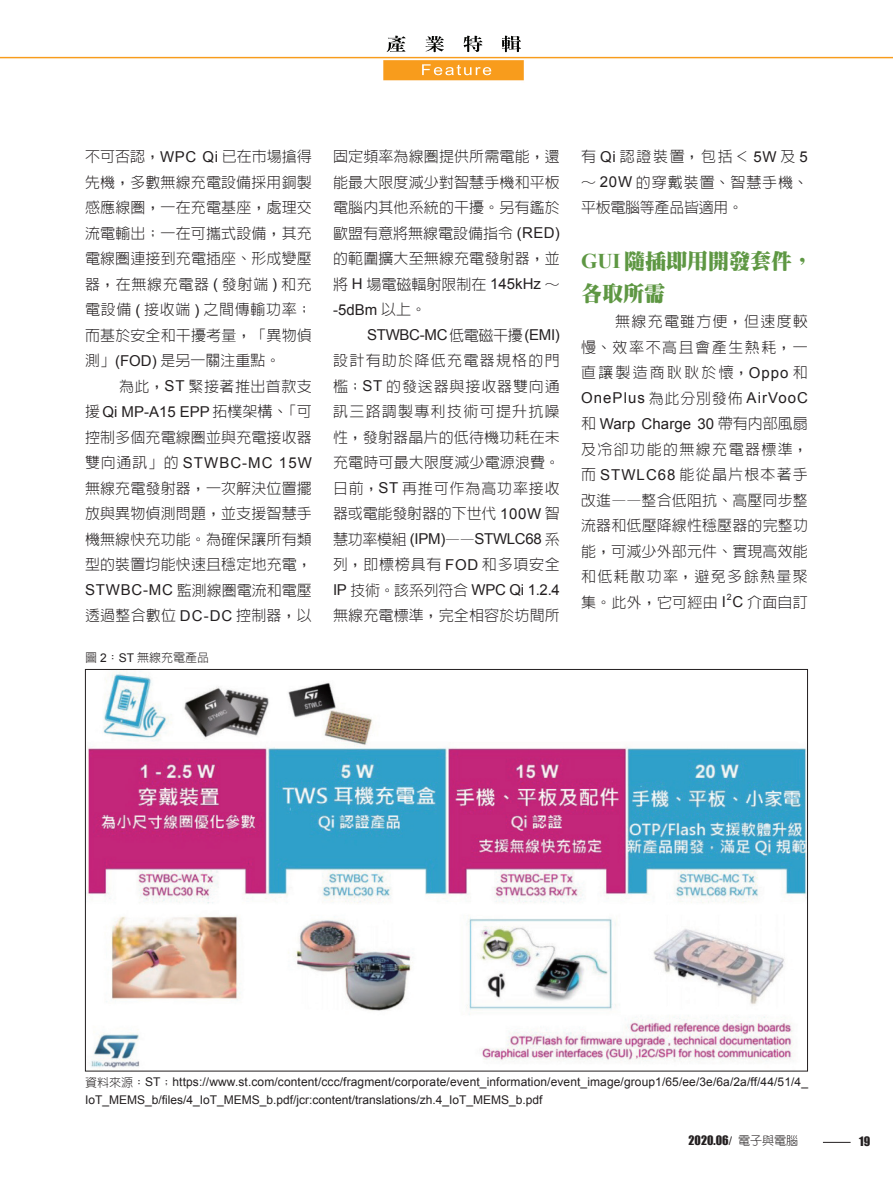
<style>
.page{position:relative;width:893px;height:1191px;background:#fff}
.page>*{position:absolute;margin:0;border:0;box-sizing:border-box;transform-origin:0 0}
._1級標題{font:900 21px/31.5px "Inn Ming";color:#5e9743}
.說明文字{font:300 15px/25.5px "Lin Gothic";letter-spacing:.01em;color:#231f20;text-align:justify}
.圖說{font:12px/18px "Arial";letter-spacing:.01em;color:#231f20}
.重點提示{font:12px "Impact";color:#231f20}
.圖說-2{font:300 12px "Lin Gothic";color:#231f20}
.說明文字-2{font:8.7px "Arial";color:#231f20}
.s1{font-family:"Arial";font-weight:400}
.s2{font-family:"Times New Roman";font-weight:700}
.s3{font-family:"Lin Gothic";font-weight:300}
.s4{font-family:"Arial"}
.s5{font-family:"New Gothic";font-weight:300}
</style>
<div class="page">
<img style="left:19px;top:35px;width:874px;height:46px">
<img style="left:422px;top:64px;width:69px;height:11px">
<img style="left:388px;top:36px;width:122px;height:16px">
<svg style="left:823px;top:1142px;width:28px;height:1px"></svg>
<img style="left:0;top:56px;width:19px;height:3px">
<img style="left:87px;top:671px;width:719px;height:397px">
<p class="說明文字" style="left:85px;top:144px;width:228px">不可否認，<span class="s1">WPC Qi</span> 已在市場搶得先機，多數無線充電設備採用銅製感應線圈，一在充電基座，處理交流電輸出；一在可攜式設備，其充電線圈連接到充電插座、形成變壓器，在無線充電器 <span class="s1">(</span> 發射端 <span class="s1">)</span> 和充電設備 <span class="s1">(</span> 接收端 <span class="s1">)</span> 之間傳輸功率；而基於安全和干擾考量，「異物偵測」<span class="s1">(FOD)</span> 是另一關注重點。</p>
<p class="說明文字" style="left:85px;top:373px;width:228px;text-indent:34px">為此，<span class="s1">ST</span> 緊接著推出首款支援 <span class="s1">Qi MP-A15 EPP</span> 拓樸架構、「可控制多個充電線圈並與充電接收器雙向通訊」的 <span class="s1">STWBC-MC 15W</span>無線充電發射器，一次解決位置擺放與異物偵測問題，並支援智慧手機無線快充功能。為確保讓所有類型的裝置均能快速且穩定地充電，<span class="s1">STWBC-MC</span> 監測線圈電流和電壓透過整合數位 <span class="s1">DC-DC</span> 控制器，以</p>
<p class="圖說-2" style="left:85px;top:651px;width:126px">圖 <span class="s1">2</span>：<span class="s1">ST</span> 無線充電產品</p>
<p class="說明文字" style="left:333px;top:144px;width:228px">固定頻率為線圈提供所需電能，還能最大限度減少對智慧手機和平板電腦內其他系統的干擾。另有鑑於歐盟有意將無線電設備指令 <span class="s1">(RED)</span>的範圍擴大至無線充電發射器，並將 <span class="s1">H</span> 場電磁輻射限制在 <span class="s1">145kHz</span> ～<span class="s1">-5dBm</span> 以上。</p>
<p class="說明文字" style="left:333px;top:322px;width:228px;text-indent:34px"><span class="s1">STWBC-MC</span>低電磁干擾<span class="s1">(EMI)</span>設計有助於降低充電器規格的門檻；<span class="s1">ST</span> 的發送器與接收器雙向通訊三路調製專利技術可提升抗噪性，發射器晶片的低待機功耗在未充電時可最大限度減少電源浪費。日前，<span class="s1">ST</span> 再推可作為高功率接收器或電能發射器的下世代 <span class="s1">100W</span> 智慧功率模組 <span class="s1">(IPM)</span>——<span class="s1">STWLC68</span> 系列，即標榜具有 <span class="s1">FOD</span> 和多項安全<span class="s1">IP</span> 技術。該系列符合 <span class="s1">WPC Qi 1.2.4</span>無線充電標準，完全相容於坊間所</p>
<p class="說明文字" style="left:581px;top:144px;width:228px">有 <span class="s1">Qi</span> 認證裝置，包括＜ <span class="s1">5W</span> 及 <span class="s1">5</span>～ <span class="s1">20W</span> 的穿戴裝置、智慧手機、平板電腦等產品皆適用。</p>
<p class="_1級標題" style="left:581px;top:245px;width:234px"><span class="s2">GUI</span> 隨插即用開發套件，各取所需</p>
<p class="說明文字" style="left:581px;top:309px;width:228px;text-indent:34px">無線充電雖方便，但速度較慢、效率不高且會產生熱耗，一直讓製造商耿耿於懷，<span class="s1">Oppo</span> 和<span class="s1">OnePlus</span> 為此分別發佈 <span class="s1">AirVooC</span>和 <span class="s1">Warp Charge 30</span> 帶有內部風扇及冷卻功能的無線充電器標準，而 <span class="s1">STWLC68</span> 能從晶片根本著手改進——整合低阻抗、高壓同步整流器和低壓降線性穩壓器的完整功能，可減少外部元件、實現高效能和低耗散功率，避免多餘熱量聚集。此外，它可經由 <span class="s1">I C</span> 介面自訂</p>
<p class="說明文字-2" style="left:727px;top:591px;width:6px">2</p>
<p class="圖說" style="left:85px;top:1073px;width:724px"><span class="s3">資料來源：</span>ST<span class="s3">；</span>https://www.st.com/content/ccc/fragment/corporate/event_information/event_image/group1/65/ee/3e/6a/2a/ff/44/51/4_<br>IoT_MEMS_b/files/4_IoT_MEMS_b.pdf/jcr:content/translations/zh.4_IoT_MEMS_b.pdf</p>
<p class="重點提示" style="left:689px;top:1131px;width:111px">2020.06<span class="s4">/</span> <span class="s5">電子與電腦</span></p>
<p class="重點提示" style="left:859px;top:1132px;width:13px">19</p>
</div>
